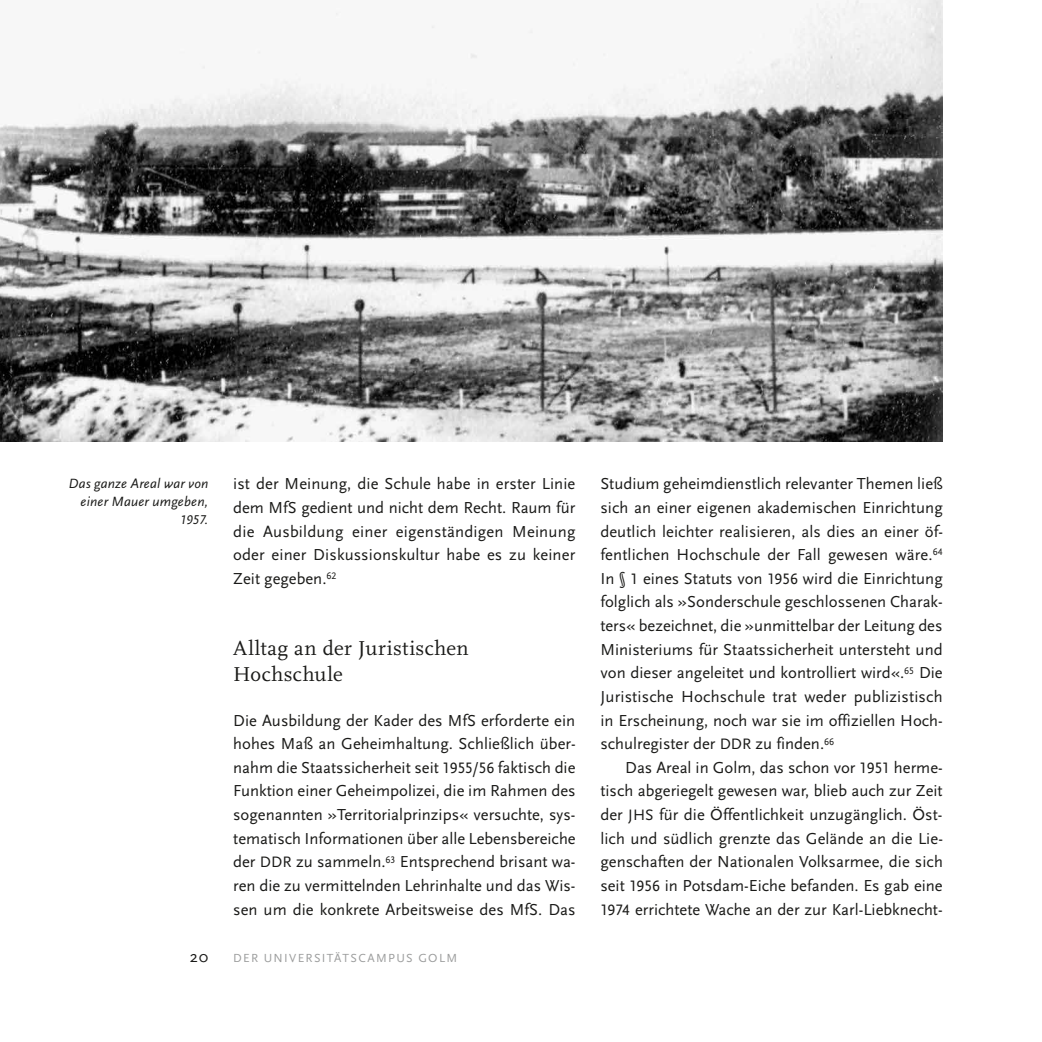
<style>
.page{position:relative;width:1042px;height:1042px;background:#fff}
.page>*{position:absolute;margin:0;border:0;box-sizing:border-box;transform-origin:0 0}
.t1{font:21px/26.2px "Scala";letter-spacing:.015em;color:#1a1a18}
.t2{font:16.62px/23.6px "Scala Sans Regular LF";color:#1a1a18;text-align:justify}
.t3{font:16.62px "Scala Sans";color:#1a1a18}
.t4{font:14px/18.4px "Scala Sans Regular LF Italic";letter-spacing:.015em;color:#1a1a18;text-align:right}
.t5{font:13.3px "Scala Sans Regular LF Italic";color:#1a1a18}
.t6{font:12.25px "Scala Sans Regular LF";letter-spacing:.11em;color:#9c9d9d}
.s1{font-size:14px}
.s2{font-size:15.75px}
</style>
<div class="page">
<img style="left:0;top:0;width:943px;height:442px">
<p class="t4" style="left:69px;top:474px;width:141px">Das ganze Areal war von einer Mauer umgeben,</p>
<p class="t5" style="left:180px;top:513px;width:30px">1957<span class="s1">.</span></p>
<p class="t2" style="left:233px;top:472px;width:344px">ist der Meinung, die Schule habe in erster Linie dem MfS gedient und nicht dem Recht. Raum für die Ausbildung einer eigenständigen Meinung oder einer Diskussionskultur habe es zu keiner Zeit gegeben.<sup>62</sup></p>
<p class="t1" style="left:233px;top:635px;width:237px">Alltag an der Juristischen<br>Hochschule</p>
<p class="t2" style="left:233px;top:708px;width:344px">Die Ausbildung der Kader des MfS erforderte ein hohes Maß an Geheimhaltung. Schließlich über&shy;nahm die Staatssicherheit seit <span class="s2">1955</span>/<span class="s2">56</span> faktisch die Funktion einer Geheimpolizei, die im Rahmen des sogenannten »Territorialprinzips« versuchte, sys&shy;tematisch Informationen über alle Lebensbereiche der <span class="s2">DDR</span> zu sammeln.<sup>63</sup> Entsprechend brisant wa&shy;ren die zu vermittelnden Lehrinhalte und das Wis&shy;sen um die konkrete Arbeitsweise des MfS. Das</p>
<p class="t3" style="left:190px;top:947px;width:20px">20</p>
<p class="t6" style="left:233px;top:951px;width:225px">DER UNIVERSITÄTSCAMPUS GOLM</p>
<p class="t2" style="left:600px;top:472px;width:344px">Studium geheimdienstlich relevanter Themen ließ sich an einer eigenen akademischen Einrichtung deutlich leichter realisieren, als dies an einer öf&shy;fentlichen Hochschule der Fall gewesen wäre.<sup>64<br></sup>In § <span class="s2">1</span> eines Statuts von <span class="s2">1956</span> wird die Einrichtung folglich als »Sonderschule geschlossenen Charak&shy;ters« bezeichnet, die »unmittelbar der Leitung des Ministeriums für Staatssicherheit untersteht und von dieser angeleitet und kontrolliert wird«.<sup>65</sup> Die Juristische Hochschule trat weder publizistisch in Erscheinung, noch war sie im offiziellen Hoch&shy;schulregister der <span class="s2">DDR</span> zu finden.<sup>66</sup></p>
<p class="t2" style="left:600px;top:756px;width:344px;text-indent:25px">Das Areal in Golm, das schon vor <span class="s2">1951</span> herme&shy;tisch abgeriegelt gewesen war, blieb auch zur Zeit der <span class="s2">JHS</span> für die Öffentlichkeit unzugänglich. Öst&shy;lich und südlich grenzte das Gelände an die Lie&shy;genschaften der Nationalen Volksarmee, die sich seit <span class="s2">1956</span> in Potsdam-Eiche befanden. Es gab eine <span class="s2">1974</span> errichtete Wache an der zur Karl-Liebknecht-</p>
</div>
